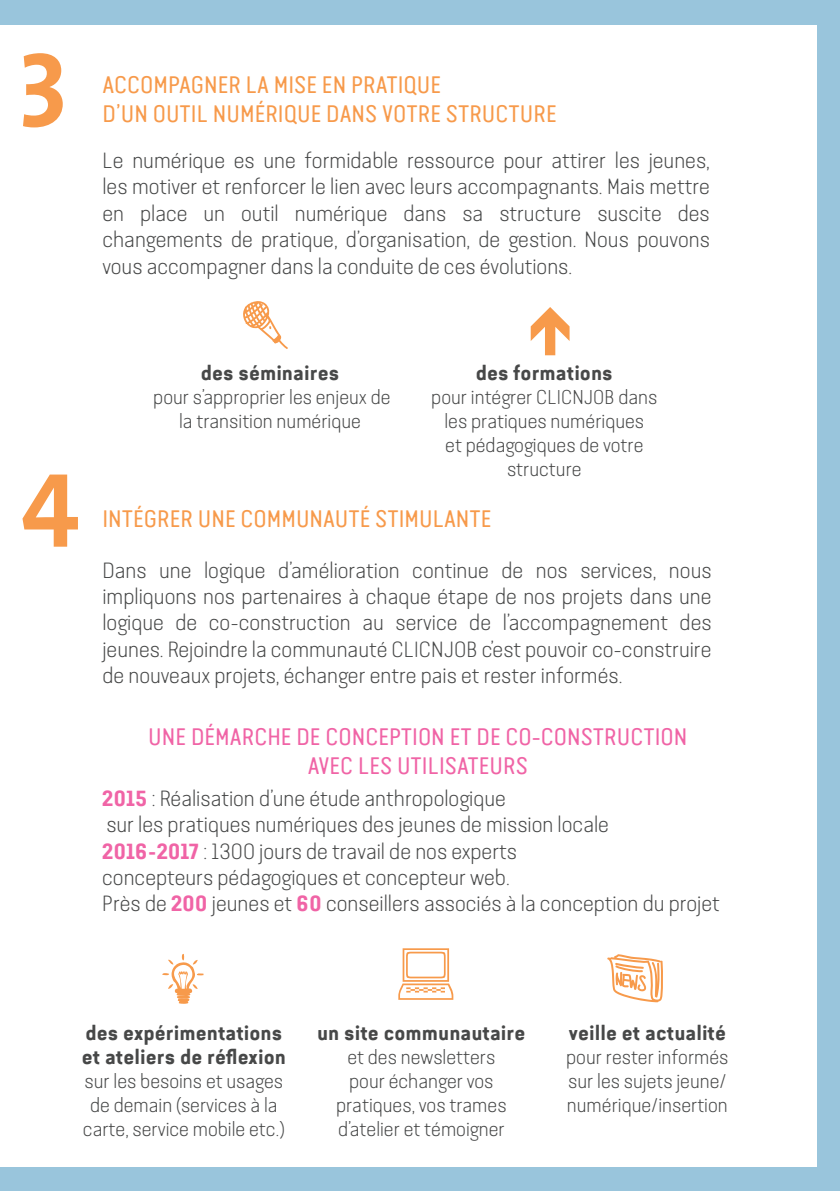
<style>
.page{position:relative;width:840px;height:1191px;background:#fff}
.page>*{position:absolute;margin:0;border:0;box-sizing:border-box;transform-origin:0 0}
.t1{font:106.8px "The Mix Bold Caps";color:#f79a4b}
.t2{font:24px/28.8px "Van Condensed Pro";color:#f79a4b}
.t3{font:24px "Van Condensed Pro";color:#f064a6}
.t4{font:300 22px/26.4px "Van Condensed Light Pro";color:#474848;text-align:justify}
.t5{font:300 20px/24px "Van Condensed Light Pro";color:#474848;text-align:center}
.t6{font:700 20px/24px "Van Condensed Pro";color:#474848}
.s1{font-family:"Van Condensed Pro";font-weight:700;color:#f064a6}
.s2{font-family:"Van Condensed Light Pro";font-weight:300}
</style>
<div class="page">
<div style="left:0;top:0;width:839px;height:24px;background:#99c5dc"></div>
<div style="left:0;top:1167px;width:839px;height:24px;background:#99c5dc"></div>
<div style="left:816px;top:0;width:23px;height:1191px;background:#99c5dc"></div>
<p class="t1" style="left:18px;top:1px;width:52px">3</p>
<p class="t2" style="left:103px;top:68px;width:455px">ACCOMPAGNER LA MISE EN PRATIQUE<br>D’UN OUTIL NUMÉRIQUE DANS VOTRE STRUCTURE</p>
<p class="t4" style="left:102px;top:146px;width:608px">Le numérique es une formidable ressource pour attirer les jeunes, les motiver et renforcer le lien avec leurs accompagnants. Mais mettre en place un outil numérique dans sa structure suscite des changements de pratique, d’organisation, de gestion. Nous pouvons vous accompagner dans la conduite de ces évolutions.</p>
<p class="t1" style="left:21px;top:421px;width:61px">4</p>
<p class="t6" style="left:201px;top:359px;width:140px">des séminaires</p>
<p class="t5" style="left:153px;top:384px;width:239px">pour s’approprier les enjeux de la transition numérique</p>
<p class="t6" style="left:475px;top:359px;width:138px">des formations</p>
<p class="t5" style="left:431px;top:384px;width:227px">pour intégrer CLICNJOB dans les pratiques numériques<br>et pédagogiques de votre structure</p>
<p class="t2" style="left:102px;top:503px;width:390px">INTÉGRER UNE COMMUNAUTÉ STIMULANTE</p>
<p class="t4" style="left:102px;top:556px;width:610px">Dans une logique d’amélioration continue de nos services, nous impliquons nos partenaires à chaque étape de nos projets dans une logique de co-construction au service de l’accompagnement des jeunes. Rejoindre la communauté CLICNJOB c’est pouvoir co-construire de nouveaux projets, échanger entre pais et rester informés.</p>
<p class="t3" style="left:148px;top:720px;width:540px">UNE DÉMARCHE DE CONCEPTION ET DE CO-CONSTRUCTION</p>
<p class="t3" style="left:308px;top:749px;width:221px">AVEC LES UTILISATEURS</p>
<p class="t4" style="left:102px;top:784px;width:508px"><span class="s1">2015</span> : Réalisation d’une étude anthropologique<br>sur les pratiques numériques des jeunes de mission locale</p>
<p class="t4" style="left:102px;top:837px;width:416px"><span class="s1">2016-2017</span> : 1300 jours de travail de nos experts concepteurs pédagogiques et concepteur web.</p>
<p class="t4" style="left:102px;top:889px;width:619px">Près de <span class="s1">200</span> jeunes et <span class="s1">60</span> conseillers associés à la conception du projet</p>
<p class="t6" style="left:82px;top:1019px;width:205px">des expérimentations et ateliers de réflexion</p>
<p class="t5" style="left:83px;top:1068px;width:203px">sur les besoins et usages de demain (services à la carte, service mobile etc.)</p>
<p class="t6" style="left:317px;top:1019px;width:210px;text-align:center">un site communautaire <span class="s2">et des newsletters</span></p>
<p class="t5" style="left:336px;top:1068px;width:172px">pour échanger vos pratiques, vos trames d’atelier et témoigner</p>
<p class="t6" style="left:568px;top:1019px;width:159px">veille et actualité</p>
<p class="t5" style="left:566px;top:1044px;width:164px;text-align:justify">pour rester informés sur les sujets jeune/ numérique/insertion</p>
</div>
